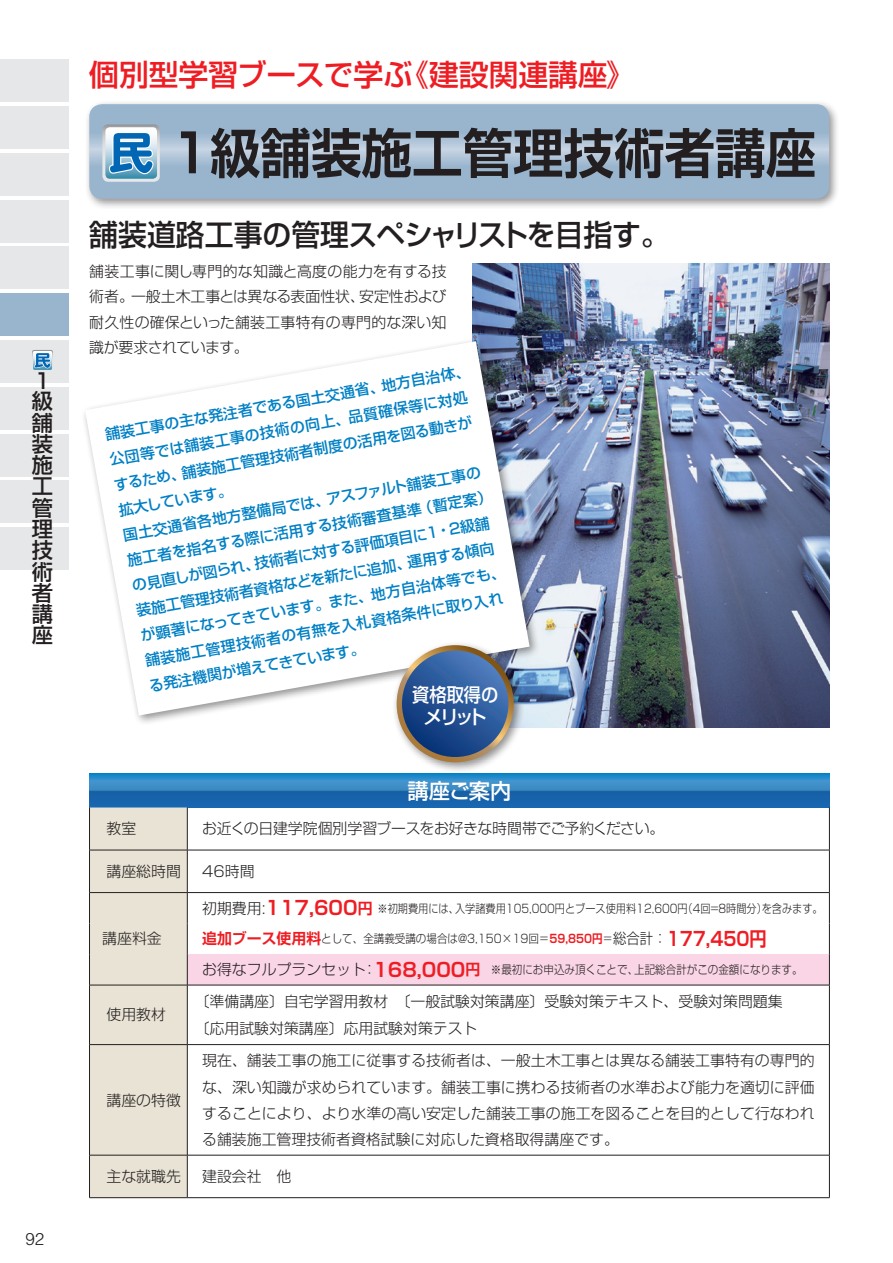
<style>
.page{position:relative;width:893px;height:1263px;background:#fff}
.page>*{position:absolute;margin:0;border:0;box-sizing:border-box;transform-origin:0 0}
.t1{font:700 53.1px "Shin Go Pro De";color:#231f20;scale:.95 1}
.t2{font:500 29.7px "Shin Go Pro";letter-spacing:-.01em;color:#231f20}
.t3{font:500 29.7px "Shin Go Pro";color:#ee1d23}
.t4{font:500 21.3px/21.1px "Shin Go Pro";color:#231f20}
.t5{font:500 21.3px "Shin Go Pro";letter-spacing:-.025em;color:#fff}
.t6{font:500 19.2px/22.4px "Shin Go Pro";color:#fff;text-align:center;scale:.9 1}
.t7{font:300 16.95px "Helvetica LT Std";color:#231f20}
.t8{font:300 14.85px/26.1px "Shin Go Pro";color:#231f20;text-align:justify}
.t9{font:500 14.85px/25.5px "Shin Go Pro";color:#0080c5}
.t10{font:300 14.85px "Shin Go Pro";letter-spacing:-.02em;color:#231f20}
.t11{font:300 11.7px "Shin Go Pro";color:#231f20;scale:.9 1}
.t12{font:300 11.7px "Shin Go Pro";color:#231f20;scale:.87 1}
.s1{font-size:14.85px}
.s2{font-family:"Shin Go Pro De";font-weight:700;font-size:19.2px;color:#ee1d23}
.s3{font-family:"Shin Go Pro De";font-weight:700;font-size:14.85px;color:#ee1d23}
.s4{font-family:"Shin Go Pro De";font-weight:700;color:#ee1d23}
</style>
<div class="page">
<div style="left:0;top:480px;width:68px;height:43px;background:#e6e7e9"></div>
<div style="left:0;top:527px;width:68px;height:43px;background:#e6e7e9"></div>
<div style="left:0;top:60px;width:68px;height:42px;background:#e6e7e9"></div>
<div style="left:0;top:153px;width:68px;height:43px;background:#e6e7e9"></div>
<div style="left:0;top:200px;width:68px;height:42px;background:#e6e7e9"></div>
<div style="left:0;top:247px;width:68px;height:42px;background:#e6e7e9"></div>
<div style="left:0;top:340px;width:68px;height:43px;background:#e6e7e9"></div>
<div style="left:0;top:387px;width:68px;height:42px;background:#e6e7e9"></div>
<div style="left:0;top:434px;width:68px;height:42px;background:#e6e7e9"></div>
<div style="left:0;top:106px;width:68px;height:43px;background:#e6e7e9"></div>
<div style="left:84px;top:99px;width:757px;height:110px;background:#231f20;opacity:.5"></div>
<svg style="left:89px;top:104px;width:740px;height:95px;background:#a1b9d0"></svg>
<svg style="left:102px;top:124px;width:58px;height:58px;background:#83b0cf"></svg>
<div style="left:0;top:293px;width:68px;height:43px;background:#99b4cd"></div>
<svg style="left:32px;top:350px;width:21px;height:20px"></svg>
<svg style="left:89px;top:773px;width:740px;height:34px;background:#2478ba"></svg>
<img style="left:472px;top:263px;width:357px;height:464px">
<div style="left:90px;top:807px;width:97px;height:390px;background:#e9e3d5"></div>
<div style="left:187px;top:954px;width:642px;height:31px;background:#fad5e5"></div>
<hr style="left:89px;top:807px;width:1px;height:43px;background:#231f20">
<hr style="left:187px;top:807px;width:1px;height:43px;background:#231f20">
<hr style="left:829px;top:807px;width:1px;height:43px;background:#231f20">
<hr style="left:89px;top:850px;width:98px;height:1px;background:#231f20">
<hr style="left:89px;top:850px;width:1px;height:42px;background:#231f20">
<hr style="left:187px;top:850px;width:643px;height:1px;background:#231f20">
<hr style="left:187px;top:850px;width:1px;height:42px;background:#231f20">
<hr style="left:829px;top:850px;width:1px;height:42px;background:#231f20">
<hr style="left:89px;top:892px;width:98px;height:1px;background:#231f20">
<hr style="left:89px;top:893px;width:1px;height:30px;background:#231f20">
<hr style="left:187px;top:892px;width:643px;height:1px;background:#231f20">
<hr style="left:187px;top:893px;width:1px;height:30px;background:#231f20">
<hr style="left:829px;top:893px;width:1px;height:30px;background:#231f20">
<hr style="left:89px;top:923px;width:1px;height:31px;background:#231f20">
<hr style="left:187px;top:923px;width:1px;height:31px;background:#231f20">
<hr style="left:829px;top:923px;width:1px;height:31px;background:#231f20">
<hr style="left:89px;top:954px;width:1px;height:31px;background:#231f20">
<hr style="left:187px;top:954px;width:1px;height:31px;background:#231f20">
<hr style="left:829px;top:954px;width:1px;height:31px;background:#231f20">
<hr style="left:89px;top:985px;width:98px;height:1px;background:#231f20">
<hr style="left:89px;top:985px;width:1px;height:59px;background:#231f20">
<hr style="left:187px;top:985px;width:643px;height:1px;background:#231f20">
<hr style="left:187px;top:985px;width:1px;height:59px;background:#231f20">
<hr style="left:829px;top:985px;width:1px;height:59px;background:#231f20">
<hr style="left:89px;top:1044px;width:98px;height:1px;background:#231f20">
<hr style="left:89px;top:1045px;width:1px;height:110px;background:#231f20">
<hr style="left:187px;top:1044px;width:643px;height:1px;background:#231f20">
<hr style="left:187px;top:1045px;width:1px;height:110px;background:#231f20">
<hr style="left:829px;top:1045px;width:1px;height:110px;background:#231f20">
<hr style="left:89px;top:1155px;width:98px;height:1px;background:#231f20">
<hr style="left:89px;top:1155px;width:1px;height:42px;background:#231f20">
<hr style="left:187px;top:1155px;width:643px;height:1px;background:#231f20">
<hr style="left:187px;top:1155px;width:1px;height:42px;background:#231f20">
<hr style="left:829px;top:1155px;width:1px;height:42px;background:#231f20">
<hr style="left:89px;top:1197px;width:98px;height:1px;background:#231f20">
<hr style="left:187px;top:1197px;width:643px;height:1px;background:#231f20">
<div style="left:80px;top:336px;width:460px;height:389px;background:#231f20;opacity:.5"></div>
<svg style="left:85px;top:341px;width:445px;height:374px"></svg>
<div style="left:391px;top:640px;width:133px;height:133px;background:#231f20;opacity:.5"></div>
<svg style="left:397px;top:645px;width:117px;height:117px;background:#a87f45"></svg>
<svg style="left:402px;top:650px;width:106px;height:107px;background:#2a5697"></svg>
<h3 class="t4" style="left:32px;top:368px;width:22px">１級舗装施工管理技術者講座</h3>
<p class="t7" style="left:25px;top:1228px;width:20px">92</p>
<h2 class="t3" style="left:89px;top:50px;width:548px">個別型学習ブースで学ぶ《建設関連講座》</h2>
<h1 class="t1" style="left:172px;top:109px;width:680px">1級舗装施工管理技術者講座</h1>
<h2 class="t2" style="left:89px;top:211px;width:582px">舗装道路工事の管理スペシャリストを目指す。</h2>
<p class="t8" style="left:89px;top:256px;width:359px;line-height:25.5px">舗装工事に関し専門的な知識と高度の能力を有する技術者。一般土木工事とは異なる表面性状、安定性および耐久性の確保といった舗装工事特有の専門的な深い知識が要求されています。</p>
<p class="t9" style="left:102px;top:421px;width:372px;rotate:-10deg">舗装工事の主な発注者である国土交通省、地方自治体、公団等では舗装工事の技術の向上、品質確保等に対処するため、舗装施工管理技術者制度の活用を図る動きが拡大しています。<br>国土交通省各地方整備局では、アスファルト舗装工事の施工者を指名する際に活用する技術審査基準（暫定案）の見直しが図られ、技術者に対する評価項目に1・2級舗装施工管理技術者資格などを新たに追加、運用する傾向が顕著になってきています。また、地方自治体等でも、舗装施工管理技術者の有無を入札資格条件に取り入れる発注機関が増えてきています。</p>
<p class="t6" style="left:412px;top:681px;width:97px">資格取得のメリット</p>
<h3 class="t5" style="left:407px;top:773px;width:105px">講座ご案内</h3>
<p class="t8" style="left:107px;top:814px;width:31px">教室</p>
<p class="t10" style="left:202px;top:816px;width:464px">お近くの日建学院個別学習ブースをお好きな時間帯でご予約ください。</p>
<p class="t8" style="left:107px;top:856px;width:76px">講座総時間</p>
<p class="t8" style="left:202px;top:856px;width:54px">46時間</p>
<p class="t8" style="left:102px;top:924px;width:61px">講座料金</p>
<p class="t8" style="left:107px;top:1000px;width:61px">使用教材</p>
<p class="t8" style="left:107px;top:1085px;width:76px">講座の特徴</p>
<p class="t12" style="left:202px;top:898px;width:715px"><span class="s1">初期費用:</span><span class="s2">117,600</span><span class="s3">円</span> ※初期費用には、入学諸費用105,000円とブース使用料12,600円（4回=8時間分）を含みます。</p>
<p class="t11" style="left:202px;top:929px;width:629px"><span class="s3">追加ブース使用料</span>として、全講義受講の場合は@3,150×19回＝<span class="s4">59,850円</span>＝<span class="s1">総合計：</span><span class="s2">177,450円</span></p>
<p class="t11" style="left:202px;top:960px;width:669px"><span class="s1">お得なフルプランセット：</span><span class="s2">168,000</span><span class="s3">円</span> ※最初にお申込み頂くことで、上記総合計がこの金額になります。</p>
<p class="t8" style="left:195px;top:987px;width:589px">〔準備講座〕自宅学習用教材　〔一般試験対策講座〕受験対策テキスト、受験対策問題集〔応用試験対策講座〕応用試験対策テスト</p>
<p class="t8" style="left:202px;top:1046px;width:614px">現在、舗装工事の施工に従事する技術者は、一般土木工事とは異なる舗装工事特有の専門的な、深い知識が求められています。舗装工事に携わる技術者の水準および能力を適切に評価することにより、より水準の高い安定した舗装工事の施工を図ることを目的として行なわれる舗装施工管理技術者資格試験に対応した資格取得講座です。</p>
<p class="t8" style="left:107px;top:1161px;width:76px">主な就職先</p>
<p class="t8" style="left:202px;top:1161px;width:91px">建設会社　他</p>
</div>
